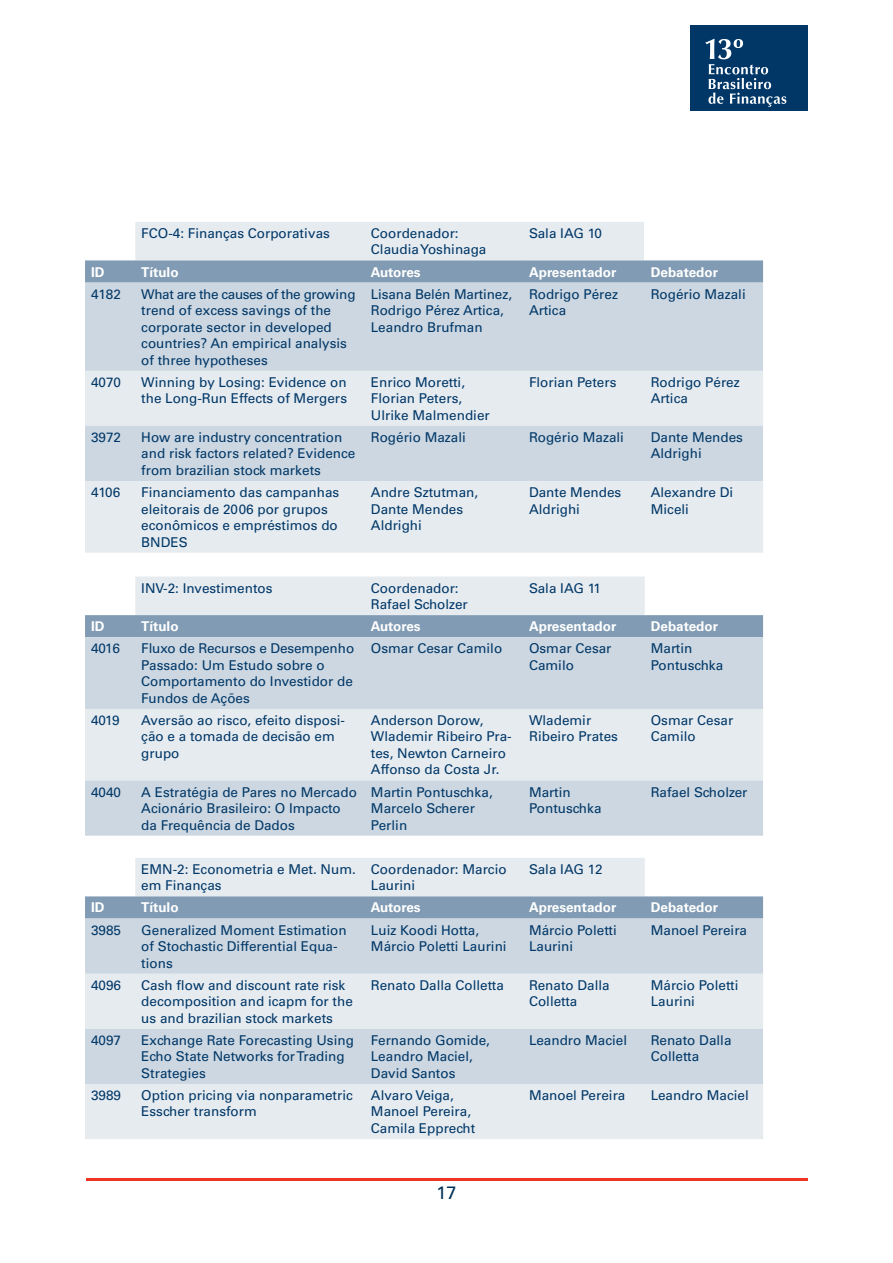
<style>
.page{position:relative;width:893px;height:1263px;background:#fff}
.page>*{position:absolute;margin:0;border:0;box-sizing:border-box;transform-origin:0 0}
.t1{font:18px "Univers";color:#003055}
.t2{font:13.5px/16.5px "Univers";color:#003767}
.t3{font:700 13.5px "Univers";color:#fff}
</style>
<div class="page">
<hr style="left:86px;top:1178px;width:721px;height:2px;background:#ee3524">
<div style="left:690px;top:25px;width:118px;height:85px;background:#003767"></div>
<svg style="left:705px;top:39px;width:81px;height:68px"></svg>
<div style="left:85px;top:222px;width:678px;height:917px;background:#e6ebf0"></div>
<div style="left:645px;top:222px;width:118px;height:38px;background:#fff"></div>
<svg style="left:85px;top:260px;width:678px;height:23px;background:#849eb5"></svg>
<svg style="left:85px;top:283px;width:678px;height:801px;background:#d6dee6"></svg>
<p class="t2" style="left:141px;top:225px;width:190px">FCO-4: Finanças Corporativas</p>
<p class="t2" style="left:371px;top:225px;width:117px">Coordenador:<br>Claudia Yoshinaga</p>
<p class="t2" style="left:529px;top:225px;width:75px">Sala IAG 10</p>
<p class="t3" style="left:91px;top:264px;width:15px">ID</p>
<p class="t3" style="left:141px;top:264px;width:39px">Título</p>
<p class="t3" style="left:371px;top:264px;width:51px">Autores</p>
<p class="t3" style="left:529px;top:264px;width:89px">Apresentador</p>
<p class="t3" style="left:651px;top:264px;width:69px">Debatedor</p>
<p class="t2" style="left:91px;top:286px;width:31px">4182</p>
<p class="t2" style="left:141px;top:286px;width:216px">What are the causes of the growing trend of excess savings of the corporate sector in developed countries? An empirical analysis of three hypotheses</p>
<p class="t2" style="left:371px;top:286px;width:143px">Lisana Belén Martinez,<br>Rodrigo Pérez Artica,<br>Leandro Brufman</p>
<p class="t2" style="left:529px;top:286px;width:90px">Rodrigo Pérez<br>Artica</p>
<p class="t2" style="left:651px;top:286px;width:96px">Rogério Mazali</p>
<p class="t2" style="left:91px;top:374px;width:32px">4070</p>
<p class="t2" style="left:141px;top:374px;width:207px">Winning by Losing: Evidence on the Long-Run Effects of Mergers</p>
<p class="t2" style="left:371px;top:374px;width:120px">Enrico Moretti,<br>Florian Peters,<br>Ulrike Malmendier</p>
<p class="t2" style="left:529px;top:374px;width:89px">Florian Peters</p>
<p class="t2" style="left:651px;top:374px;width:90px">Rodrigo Pérez<br>Artica</p>
<p class="t2" style="left:91px;top:429px;width:32px">3972</p>
<p class="t2" style="left:141px;top:429px;width:216px">How are industry concentration and risk factors related? Evidence from brazilian stock markets</p>
<p class="t2" style="left:371px;top:429px;width:96px">Rogério Mazali</p>
<p class="t2" style="left:529px;top:429px;width:96px">Rogério Mazali</p>
<p class="t2" style="left:651px;top:429px;width:94px">Dante Mendes<br>Aldrighi</p>
<p class="t2" style="left:91px;top:484px;width:31px">4106</p>
<p class="t2" style="left:141px;top:484px;width:200px">Financiamento das campanhas eleitorais de 2006 por grupos econômicos e empréstimos do<br>BNDES</p>
<p class="t2" style="left:371px;top:484px;width:109px">Andre Sztutman,<br>Dante Mendes<br>Aldrighi</p>
<p class="t2" style="left:529px;top:484px;width:94px">Dante Mendes<br>Aldrighi</p>
<p class="t2" style="left:651px;top:484px;width:84px">Alexandre Di<br>Miceli</p>
<p class="t2" style="left:141px;top:580px;width:133px">INV-2: Investimentos</p>
<p class="t2" style="left:371px;top:580px;width:98px">Coordenador:<br>Rafael Scholzer</p>
<p class="t2" style="left:529px;top:580px;width:73px">Sala IAG 11</p>
<p class="t3" style="left:91px;top:619px;width:15px">ID</p>
<p class="t3" style="left:141px;top:619px;width:39px">Título</p>
<p class="t3" style="left:371px;top:619px;width:51px">Autores</p>
<p class="t3" style="left:529px;top:619px;width:89px">Apresentador</p>
<p class="t3" style="left:651px;top:619px;width:69px">Debatedor</p>
<p class="t2" style="left:91px;top:640px;width:31px">4016</p>
<p class="t2" style="left:141px;top:640px;width:214px">Fluxo de Recursos e Desempenho<br>Passado: Um Estudo sobre o<br>Comportamento do Investidor de<br>Fundos de Ações</p>
<p class="t2" style="left:371px;top:640px;width:133px">Osmar Cesar Camilo</p>
<p class="t2" style="left:529px;top:640px;width:84px">Osmar Cesar<br>Camilo</p>
<p class="t2" style="left:651px;top:640px;width:74px">Martin<br>Pontuschka</p>
<p class="t2" style="left:91px;top:712px;width:30px">4019</p>
<p class="t2" style="left:141px;top:712px;width:205px">Aversão ao risco, efeito disposi&shy;ção e a tomada de decisão em grupo</p>
<p class="t2" style="left:371px;top:712px;width:142px">Anderson Dorow,<br>Wlademir Ribeiro Pra&shy;tes, Newton Carneiro<br>Affonso da Costa Jr.</p>
<p class="t2" style="left:529px;top:712px;width:91px">Wlademir<br>Ribeiro Prates</p>
<p class="t2" style="left:651px;top:712px;width:84px">Osmar Cesar<br>Camilo</p>
<p class="t2" style="left:91px;top:784px;width:32px">4040</p>
<p class="t2" style="left:141px;top:784px;width:217px">A Estratégia de Pares no Mercado<br>Acionário Brasileiro: O Impacto da Frequência de Dados</p>
<p class="t2" style="left:371px;top:784px;width:123px">Martin Pontuschka,<br>Marcelo Scherer<br>Perlin</p>
<p class="t2" style="left:529px;top:784px;width:74px">Martin<br>Pontuschka</p>
<p class="t2" style="left:651px;top:784px;width:98px">Rafael Scholzer</p>
<p class="t2" style="left:141px;top:861px;width:216px">EMN-2: Econometria e Met. Num. em Finanças</p>
<p class="t2" style="left:371px;top:861px;width:137px">Coordenador: Marcio<br>Laurini</p>
<p class="t2" style="left:529px;top:861px;width:75px">Sala IAG 12</p>
<p class="t3" style="left:91px;top:900px;width:15px">ID</p>
<p class="t3" style="left:141px;top:900px;width:39px">Título</p>
<p class="t3" style="left:371px;top:900px;width:51px">Autores</p>
<p class="t3" style="left:529px;top:900px;width:89px">Apresentador</p>
<p class="t3" style="left:651px;top:900px;width:69px">Debatedor</p>
<p class="t2" style="left:91px;top:922px;width:32px">3985</p>
<p class="t2" style="left:141px;top:922px;width:207px">Generalized Moment Estimation of Stochastic Differential Equa&shy;tions</p>
<p class="t2" style="left:371px;top:922px;width:137px">Luiz Koodi Hotta,<br>Márcio Poletti Laurini</p>
<p class="t2" style="left:529px;top:922px;width:89px">Márcio Poletti<br>Laurini</p>
<p class="t2" style="left:651px;top:922px;width:98px">Manoel Pereira</p>
<p class="t2" style="left:91px;top:977px;width:32px">4096</p>
<p class="t2" style="left:141px;top:977px;width:213px">Cash flow and discount rate risk decomposition and icapm for the us and brazilian stock markets</p>
<p class="t2" style="left:371px;top:977px;width:134px">Renato Dalla Colletta</p>
<p class="t2" style="left:529px;top:977px;width:82px">Renato Dalla<br>Colletta</p>
<p class="t2" style="left:651px;top:977px;width:89px">Márcio Poletti<br>Laurini</p>
<p class="t2" style="left:91px;top:1032px;width:32px">4097</p>
<p class="t2" style="left:141px;top:1032px;width:214px">Exchange Rate Forecasting Using<br>Echo State Networks for Trading<br>Strategies</p>
<p class="t2" style="left:371px;top:1032px;width:121px">Fernando Gomide,<br>Leandro Maciel,<br>David Santos</p>
<p class="t2" style="left:529px;top:1032px;width:100px">Leandro Maciel</p>
<p class="t2" style="left:651px;top:1032px;width:82px">Renato Dalla<br>Colletta</p>
<p class="t2" style="left:91px;top:1087px;width:32px">3989</p>
<p class="t2" style="left:141px;top:1087px;width:213px">Option pricing via nonparametric<br>Esscher transform</p>
<p class="t2" style="left:371px;top:1087px;width:106px">Alvaro Veiga,<br>Manoel Pereira,<br>Camila Epprecht</p>
<p class="t2" style="left:529px;top:1087px;width:98px">Manoel Pereira</p>
<p class="t2" style="left:651px;top:1087px;width:100px">Leandro Maciel</p>
<h1 class="t1" style="left:437px;top:1182px;width:21px">17</h1>
</div>
